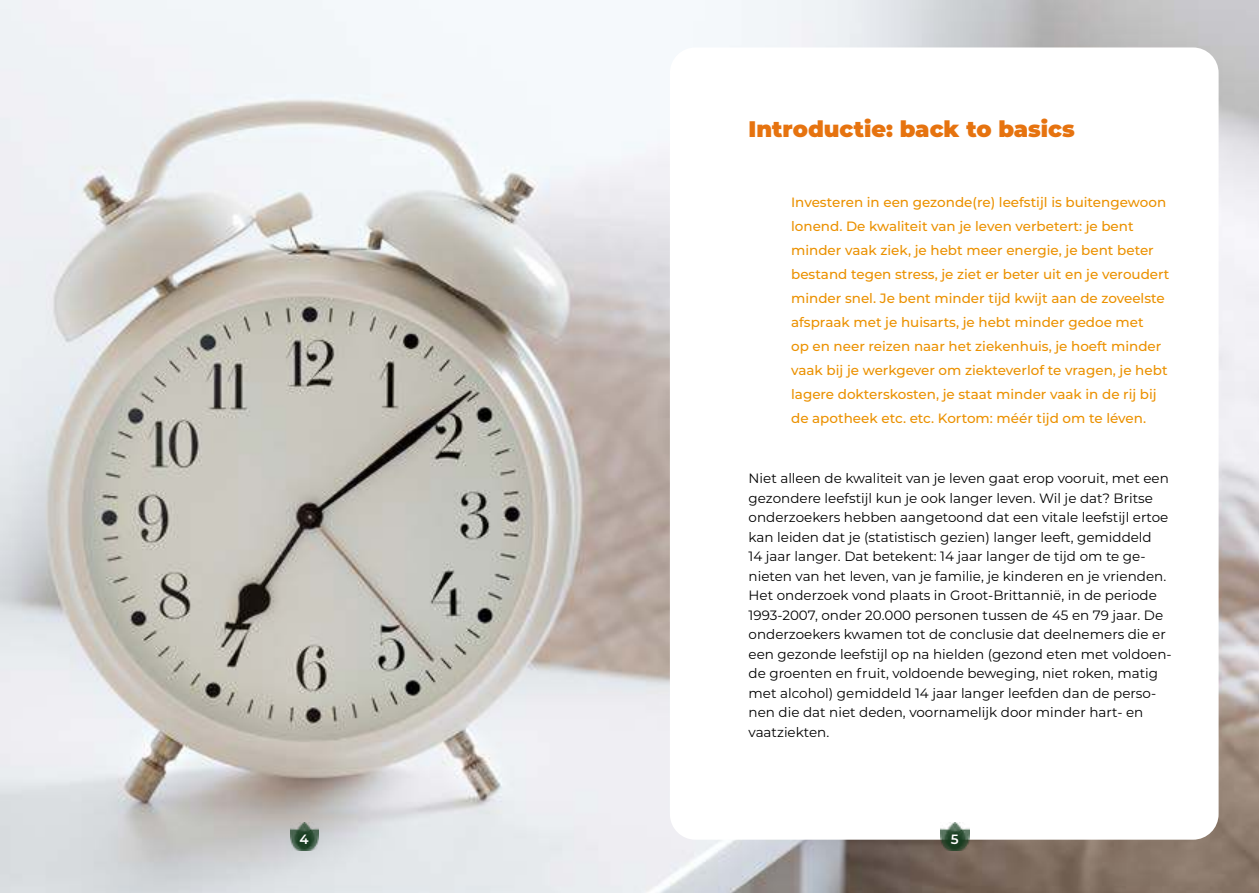
<style>
.page{position:relative;width:1259px;height:893px;background:#fff}
.page>*{position:absolute;margin:0;border:0;box-sizing:border-box;transform-origin:0 0}
.t1{font:900 22.5px "Montserrat";color:#e6730f}
.t2{font:13.5px/19.5px "Montserrat";color:#000}
.t3{font:500 13.5px/24px "Montserrat";color:#eb9100}
.t4{font:600 13.5px "Montserrat";color:#fff}
</style>
<div class="page">
<img style="left:0;top:0;width:1259px;height:893px">
<div style="left:670px;top:47px;width:548px;height:793px;background:#fff;border-radius:26px"></div>
<img style="left:940px;top:822px;width:29px;height:28px">
<img style="left:290px;top:822px;width:28px;height:28px">
<h1 class="t1" style="left:748px;top:118px;width:328px">Introductie: back to basics</h1>
<p class="t3" style="left:791px;top:192px;width:380px">Investeren in een gezonde(re) leefstijl is buitengewoon lonend. De kwaliteit van je leven verbetert: je bent minder vaak ziek, je hebt meer energie, je bent beter bestand tegen stress, je ziet er beter uit en je veroudert minder snel. Je bent minder tijd kwijt aan de zoveelste afspraak met je huisarts, je hebt minder gedoe met<br>op en neer reizen naar het ziekenhuis, je hoeft minder vaak bij je werkgever om ziekteverlof te vragen, je hebt lagere dokterskosten, je staat minder vaak in de rij bij de apotheek etc. etc. Kortom: méér tijd om te léven.</p>
<p class="t2" style="left:748px;top:469px;width:424px">Niet alleen de kwaliteit van je leven gaat erop vooruit, met een gezondere leefstijl kun je ook langer leven. Wil je dat? Britse onderzoekers hebben aangetoond dat een vitale leefstijl ertoe kan leiden dat je (statistisch gezien) langer leeft, gemiddeld<br>14 jaar langer. Dat betekent: 14 jaar langer de tijd om te ge&shy;nieten van het leven, van je familie, je kinderen en je vrienden.<br>Het onderzoek vond plaats in Groot-Brittannië, in de periode 1993-2007, onder 20.000 personen tussen de 45 en 79 jaar. De onderzoekers kwamen tot de conclusie dat deelnemers die er een gezonde leefstijl op na hielden (gezond eten met voldoen&shy;de groenten en fruit, voldoende beweging, niet roken, matig met alcohol) gemiddeld 14 jaar langer leefden dan de perso&shy;nen die dat niet deden, voornamelijk door minder hart- en vaatziekten.</p>
<p class="t4" style="left:299px;top:833px;width:11px">4</p>
<p class="t4" style="left:951px;top:833px;width:9px">5</p>
</div>
